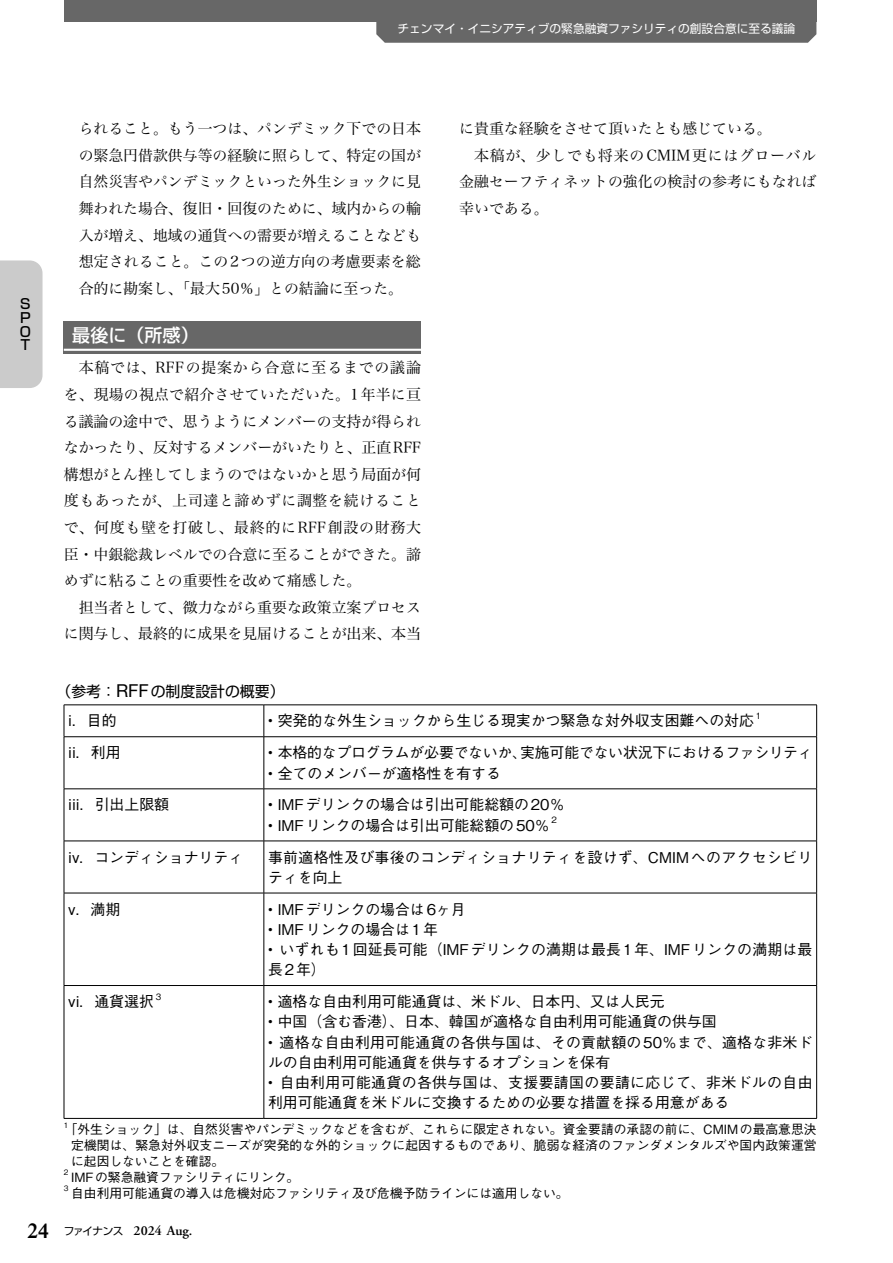
<style>
.page{position:relative;width:893px;height:1263px;background:#fff}
.page>*{position:absolute;margin:0;border:0;box-sizing:border-box;transform-origin:0 0}
.t1{font:500 18px "Shin Go Pr 6 N";color:#fff}
.t2{font:14.85px/26.5px "Hiragino Serif Pr 6 N W3";color:#000;text-align:justify}
.t3{font:500 14.85px/20.2px "Gothic BBB Pr 6 N";color:#000}
.t4{font:500 14.85px/20.2px "Gothic BBB Pr 6 N";letter-spacing:.02em;color:#000}
.t5{font:500 14.85px "Gothic BBB Pr 6 N";letter-spacing:-.02em;color:#000}
.t6{font:14.85px "Hiragino Serif Pr 6 N W3";letter-spacing:.05em;color:#000}
.t7{font:14.85px "Shin Go Pr 6 N";color:#000}
.t8{font:600 13.8px "Adobe Garamond Pro";color:#000}
.t9{font:500 13.8px/13.8px "Shin Go Pr 6 N";color:#000;text-align:justify}
.t10{font:500 12.75px/15.9px "Gothic BBB Pr 6 N";color:#000;text-align:justify}
.t11{font:11.7px "Shin Go Pr 6 N";color:#fff}
.t12{font:500 8.7px "Gothic BBB Pr 6 N";color:#000}
.t13{font:500 7.5px "Gothic BBB Pr 6 N";color:#000}
.s1{font-family:"Helvetica Neue LT Std";font-size:17.85px}
.s2{font-family:"Times LT Std";font-size:21.3px}
.s3{font-family:"Shin Go Pr 6 N";font-weight:400;font-size:10.65px}
</style>
<div class="page">
<div style="left:64px;top:0;width:752px;height:21px;background:#676767"></div>
<div style="left:64px;top:321px;width:357px;height:33px;background:#676767"></div>
<hr style="left:64px;top:349px;width:357px;height:2px;background:#fff">
<hr style="left:264px;top:705px;width:1px;height:31px;background:#000">
<hr style="left:264px;top:841px;width:1px;height:52px;background:#000">
<hr style="left:64px;top:705px;width:1px;height:31px;background:#000">
<hr style="left:816px;top:705px;width:1px;height:31px;background:#000">
<hr style="left:64px;top:841px;width:1px;height:52px;background:#000">
<hr style="left:816px;top:841px;width:1px;height:52px;background:#000">
<hr style="left:64px;top:705px;width:200px;height:1px;background:#000">
<hr style="left:264px;top:705px;width:553px;height:1px;background:#000">
<hr style="left:64px;top:736px;width:200px;height:1px;background:#000">
<hr style="left:64px;top:737px;width:1px;height:52px;background:#000">
<hr style="left:264px;top:736px;width:553px;height:1px;background:#000">
<hr style="left:264px;top:737px;width:1px;height:52px;background:#000">
<hr style="left:816px;top:737px;width:1px;height:52px;background:#000">
<hr style="left:64px;top:788px;width:200px;height:1px;background:#000">
<hr style="left:64px;top:789px;width:1px;height:52px;background:#000">
<hr style="left:64px;top:841px;width:200px;height:1px;background:#000">
<hr style="left:264px;top:788px;width:553px;height:1px;background:#000">
<hr style="left:264px;top:789px;width:1px;height:52px;background:#000">
<hr style="left:816px;top:789px;width:1px;height:52px;background:#000">
<hr style="left:264px;top:841px;width:553px;height:1px;background:#000">
<hr style="left:64px;top:893px;width:200px;height:1px;background:#000">
<hr style="left:64px;top:893px;width:1px;height:92px;background:#000">
<hr style="left:264px;top:893px;width:553px;height:1px;background:#000">
<hr style="left:264px;top:893px;width:1px;height:92px;background:#000">
<hr style="left:816px;top:893px;width:1px;height:92px;background:#000">
<hr style="left:64px;top:985px;width:200px;height:1px;background:#000">
<hr style="left:64px;top:986px;width:1px;height:132px;background:#000">
<hr style="left:64px;top:1118px;width:200px;height:1px;background:#000">
<hr style="left:264px;top:985px;width:553px;height:1px;background:#000">
<hr style="left:264px;top:986px;width:1px;height:132px;background:#000">
<hr style="left:816px;top:986px;width:1px;height:132px;background:#000">
<hr style="left:264px;top:1118px;width:553px;height:1px;background:#000">
<div style="left:376px;top:21px;width:440px;height:22px;background:#676767"></div>
<div style="left:0;top:260px;width:43px;height:128px;background:#cbcbcb"></div>
<p class="t11" style="left:398px;top:19px;width:399px">チェンマイ・イニシアティブの緊急融資ファシリティの創設合意に至る議論</p>
<p class="t9" style="left:19px;top:296px;width:13px">ＳＰＯＴ</p>
<p class="t2" style="left:79px;top:114px;width:344px">られること。もう一つは、パンデミック下での日本の緊急円借款供与等の経験に照らして、特定の国が自然災害やパンデミックといった外生ショックに見舞われた場合、復旧・回復のために、域内からの輸入が増え、地域の通貨への需要が増えることなども想定されること。この2つの逆方向の考慮要素を総合的に勘案し、「最大50％」との結論に至った。</p>
<p class="t1" style="left:72px;top:321px;width:128px">最後に（所感）</p>
<p class="t2" style="left:64px;top:353px;width:359px;text-indent:15px">本稿では、RFFの提案から合意に至るまでの議論を、現場の視点で紹介させていただいた。1年半に亘る議論の途中で、思うようにメンバーの支持が得られなかったり、反対するメンバーがいたりと、正直RFF構想がとん挫してしまうのではないかと思う局面が何度もあったが、上司達と諦めずに調整を続けることで、何度も壁を打破し、最終的にRFF創設の財務大臣・中銀総裁レベルでの合意に至ることができた。諦めずに粘ることの重要性を改めて痛感した。</p>
<p class="t2" style="left:64px;top:592px;width:359px;text-align:right">担当者として、微力ながら重要な政策立案プロセスに関与し、最終的に成果を見届けることが出来、本当</p>
<p class="t2" style="left:459px;top:114px;width:314px">に貴重な経験をさせて頂いたとも感じている。</p>
<p class="t6" style="left:474px;top:143px;width:344px">本稿が、少しでも将来のCMIM更にはグローバル</p>
<p class="t2" style="left:459px;top:167px;width:359px">金融セーフティネットの強化の検討の参考にもなれば</p>
<p class="t2" style="left:459px;top:194px;width:91px">幸いである。</p>
<p class="t7" style="left:57px;top:679px;width:230px">（参考：<span class="s1">RFF</span>の制度設計の概要）</p>
<p class="t3" style="left:68px;top:710px;width:50px">i．目的</p>
<p class="t3" style="left:268px;top:710px;width:487px">• 突発的な外生ショックから生じる現実かつ緊急な対外収支困難への対応</p>
<p class="t12" style="left:756px;top:709px;width:7px">1</p>
<p class="t3" style="left:68px;top:742px;width:54px">ii．利用</p>
<p class="t5" style="left:268px;top:741px;width:546px">• 本格的なプログラムが必要でないか、実施可能でない状況下におけるファシリティ</p>
<p class="t3" style="left:268px;top:762px;width:234px">• 全てのメンバーが適格性を有する</p>
<p class="t3" style="left:68px;top:794px;width:102px">iii．引出上限額</p>
<p class="t3" style="left:268px;top:794px;width:298px">• IMFデリンクの場合は引出可能総額の20％</p>
<p class="t3" style="left:268px;top:814px;width:283px">• IMFリンクの場合は引出可能総額の50％</p>
<p class="t12" style="left:551px;top:813px;width:7px">2</p>
<p class="t3" style="left:68px;top:846px;width:176px">iv．コンディショナリティ</p>
<p class="t4" style="left:268px;top:846px;width:546px">事前適格性及び事後のコンディショナリティを設けず、CMIMへのアクセシビリティを向上</p>
<p class="t3" style="left:68px;top:898px;width:54px">v．満期</p>
<p class="t3" style="left:268px;top:898px;width:199px">• IMFデリンクの場合は6ヶ月</p>
<p class="t3" style="left:268px;top:918px;width:171px">• IMFリンクの場合は1年</p>
<p class="t3" style="left:268px;top:938px;width:546px">• いずれも1回延長可能（IMFデリンクの満期は最長1年、IMFリンクの満期は最長2年）</p>
<p class="t3" style="left:68px;top:990px;width:87px">vi．通貨選択</p>
<p class="t12" style="left:156px;top:989px;width:7px">3</p>
<p class="t3" style="left:268px;top:990px;width:398px">• 適格な自由利用可能通貨は、米ドル、日本円、又は人民元</p>
<p class="t3" style="left:268px;top:1011px;width:450px">• 中国（含む香港）、日本、韓国が適格な自由利用可能通貨の供与国</p>
<p class="t3" style="left:268px;top:1031px;width:546px">• 適格な自由利用可能通貨の各供与国は、その貢献額の50％まで、適格な非米ドルの自由利用可能通貨を供与するオプションを保有</p>
<p class="t3" style="left:268px;top:1071px;width:546px">• 自由利用可能通貨の各供与国は、支援要請国の要請に応じて、非米ドルの自由利用可能通貨を米ドルに交換するための必要な措置を採る用意がある</p>
<p class="t13" style="left:64px;top:1119px;width:6px">1</p>
<p class="t10" style="left:71px;top:1120px;width:747px;text-indent:-6px">「外生ショック」は、自然災害やパンデミックなどを含むが、これらに限定されない。資金要請の承認の前に、CMIMの最高意思決定機関は、緊急対外収支ニーズが突発的な外的ショックに起因するものであり、脆弱な経済のファンダメンタルズや国内政策運営に起因しないことを確認。</p>
<p class="t13" style="left:64px;top:1166px;width:6px">2</p>
<p class="t10" style="left:71px;top:1168px;width:230px">IMFの緊急融資ファシリティにリンク。</p>
<p class="t13" style="left:64px;top:1182px;width:6px">3</p>
<p class="t10" style="left:71px;top:1184px;width:499px">自由利用可能通貨の導入は危機対応ファシリティ及び危機予防ラインには適用しない。</p>
<p class="t8" style="left:28px;top:1223px;width:166px"><span class="s2">24</span> <span class="s3">ファイナンス</span> 2024 Aug.</p>
</div>
